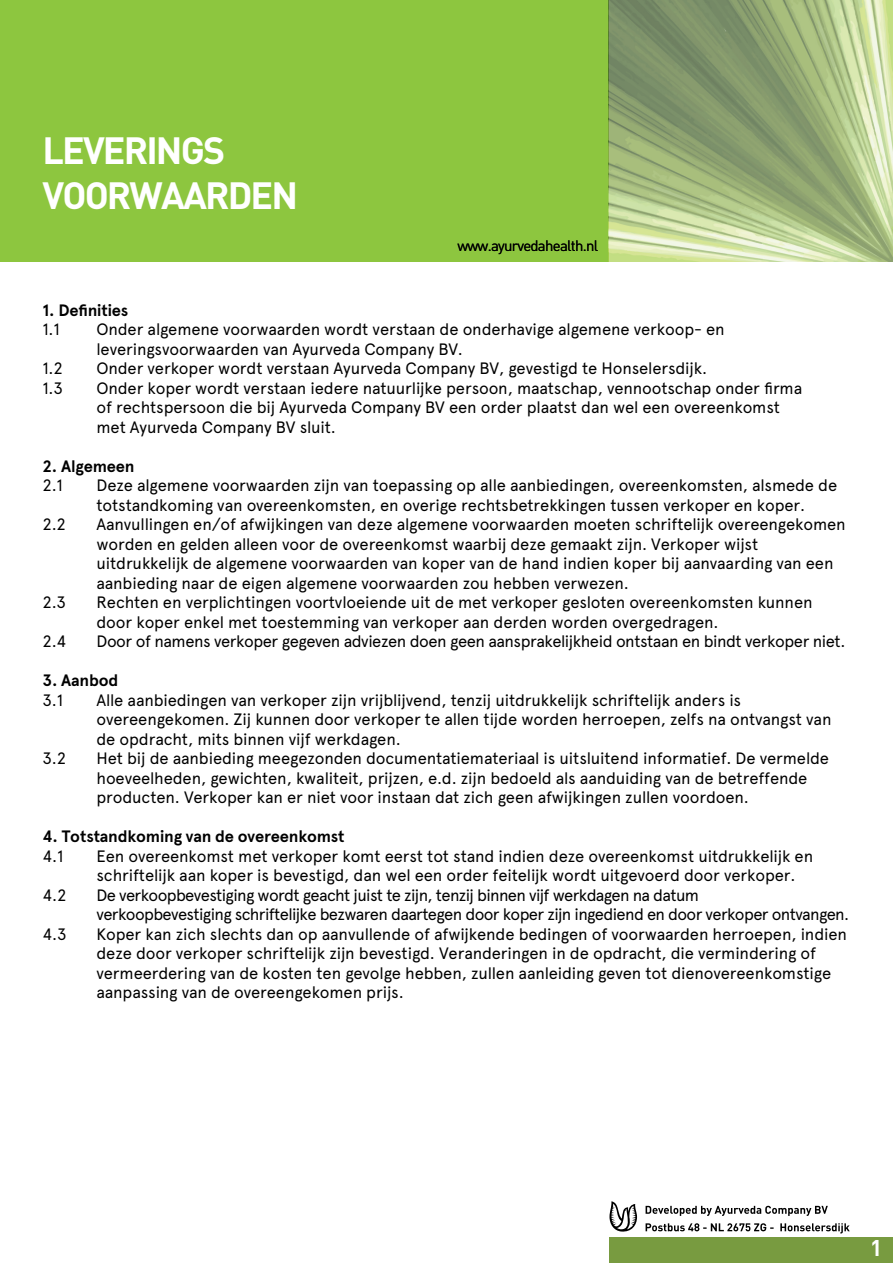
<style>
.page{position:relative;width:893px;height:1263px;background:#fff}
.page>*{position:absolute;margin:0;border:0;box-sizing:border-box;transform-origin:0 0}
.KOP_NAAM{font:700 37.5px "DIN";letter-spacing:-.05em;color:#fff}
.t1{font:700 22.5px "DIN";color:#fff}
.platte_tekst{font:16.5px/19.5px "Apercu";letter-spacing:-.01em;color:#000}
.platte_tekst-2{font:16.5px "Apercu";letter-spacing:-.04em;color:#000}
.platte_tekst-3{font:16.5px "Apercu";letter-spacing:-.03em;color:#000}
.platte_tekst-4{font:700 16.5px "Apercu";letter-spacing:-.01em;color:#000}
.KOP_PLAT{font:15px "DIN";letter-spacing:-.05em;color:#000}
</style>
<div class="page">
<svg style="left:609px;top:1201px;width:28px;height:31px"></svg>
<svg style="left:646px;top:1206px;width:182px;height:10px"></svg>
<svg style="left:646px;top:1223px;width:204px;height:10px"></svg>
<div style="left:0;top:0;width:609px;height:261px;background:#8dc63f"></div>
<img style="left:609px;top:0;width:284px;height:261px">
<div style="left:609px;top:1237px;width:284px;height:26px;background:#789b40"></div>
<p class="KOP_NAAM" style="left:43px;top:126px;width:184px">LEVERINGS</p>
<p class="KOP_NAAM" style="left:43px;top:171px;width:257px">VOORWAARDEN</p>
<p class="KOP_PLAT" style="left:457px;top:236px;width:142px">www.ayurvedahealth.nl</p>
<p class="platte_tekst-4" style="left:43px;top:300px;width:87px">1. Definities</p>
<p class="platte_tekst" style="left:43px;top:319px;width:19px">1.1</p>
<p class="platte_tekst" style="left:97px;top:319px;width:630px">Onder algemene voorwaarden wordt verstaan de onderhavige algemene verkoop- en</p>
<p class="platte_tekst" style="left:97px;top:339px;width:368px">leveringsvoorwaarden van Ayurveda Company BV.</p>
<p class="platte_tekst" style="left:43px;top:358px;width:22px">1.2</p>
<p class="platte_tekst" style="left:97px;top:358px;width:612px">Onder verkoper wordt verstaan Ayurveda Company BV, gevestigd te Honselersdijk.</p>
<p class="platte_tekst" style="left:43px;top:378px;width:22px">1.3</p>
<p class="platte_tekst" style="left:97px;top:378px;width:707px">Onder koper wordt verstaan iedere natuurlijke persoon, maatschap, vennootschap onder firma</p>
<p class="platte_tekst" style="left:97px;top:397px;width:685px">of rechtspersoon die bij Ayurveda Company BV een order plaatst dan wel een overeenkomst</p>
<p class="platte_tekst" style="left:97px;top:417px;width:241px">met Ayurveda Company BV sluit.</p>
<p class="platte_tekst-4" style="left:43px;top:456px;width:94px">2. Algemeen</p>
<p class="platte_tekst" style="left:43px;top:475px;width:22px">2.1</p>
<p class="platte_tekst" style="left:97px;top:475px;width:742px">Deze algemene voorwaarden zijn van toepassing op alle aanbiedingen, overeenkomsten, alsmede de</p>
<p class="platte_tekst" style="left:97px;top:495px;width:710px">totstandkoming van overeenkomsten, en overige rechtsbetrekkingen tussen verkoper en koper.</p>
<p class="platte_tekst" style="left:43px;top:514px;width:25px">2.2</p>
<p class="platte_tekst" style="left:97px;top:514px;width:751px">Aanvullingen en/of afwijkingen van deze algemene voorwaarden moeten schriftelijk overeengekomen</p>
<p class="platte_tekst" style="left:97px;top:534px;width:663px">worden en gelden alleen voor de overeenkomst waarbij deze gemaakt zijn. Verkoper wijst</p>
<p class="platte_tekst" style="left:97px;top:553px;width:738px">uitdrukkelijk de algemene voorwaarden van koper van de hand indien koper bij aanvaarding van een</p>
<p class="platte_tekst" style="left:97px;top:573px;width:534px">aanbieding naar de eigen algemene voorwaarden zou hebben verwezen.</p>
<p class="platte_tekst" style="left:43px;top:592px;width:25px">2.3</p>
<p class="platte_tekst" style="left:97px;top:592px;width:718px">Rechten en verplichtingen voortvloeiende uit de met verkoper gesloten overeenkomsten kunnen door koper enkel met toestemming van verkoper aan derden worden overgedragen.</p>
<p class="platte_tekst" style="left:43px;top:631px;width:25px">2.4</p>
<p class="platte_tekst-3" style="left:97px;top:631px;width:750px">Door of namens verkoper gegeven adviezen doen geen aansprakelijkheid ontstaan en bindt verkoper niet.</p>
<p class="platte_tekst-4" style="left:43px;top:670px;width:77px">3. Aanbod</p>
<p class="platte_tekst" style="left:43px;top:690px;width:22px">3.1</p>
<p class="platte_tekst" style="left:97px;top:690px;width:646px">Alle aanbiedingen van verkoper zijn vrijblijvend, tenzij uitdrukkelijk schriftelijk anders is</p>
<p class="platte_tekst" style="left:97px;top:709px;width:736px">overeengekomen. Zij kunnen door verkoper te allen tijde worden herroepen, zelfs na ontvangst van</p>
<p class="platte_tekst" style="left:97px;top:729px;width:306px">de opdracht, mits binnen vijf werkdagen.</p>
<p class="platte_tekst" style="left:43px;top:748px;width:25px">3.2</p>
<p class="platte_tekst" style="left:97px;top:748px;width:734px">Het bij de aanbieding meegezonden documentatiemateriaal is uitsluitend informatief. De vermelde</p>
<p class="platte_tekst" style="left:97px;top:768px;width:712px">hoeveelheden, gewichten, kwaliteit, prijzen, e.d. zijn bedoeld als aanduiding van de betreffende</p>
<p class="platte_tekst" style="left:97px;top:787px;width:654px">producten. Verkoper kan er niet voor instaan dat zich geen afwijkingen zullen voordoen.</p>
<p class="platte_tekst-4" style="left:43px;top:826px;width:304px">4. Totstandkoming van de overeenkomst</p>
<p class="platte_tekst" style="left:43px;top:846px;width:22px">4.1</p>
<p class="platte_tekst" style="left:97px;top:846px;width:718px">Een overeenkomst met verkoper komt eerst tot stand indien deze overeenkomst uitdrukkelijk en</p>
<p class="platte_tekst" style="left:97px;top:865px;width:700px">schriftelijk aan koper is bevestigd, dan wel een order feitelijk wordt uitgevoerd door verkoper.</p>
<p class="platte_tekst" style="left:43px;top:885px;width:25px">4.2</p>
<p class="platte_tekst-2" style="left:97px;top:885px;width:604px">De verkoopbevestiging wordt geacht juist te zijn, tenzij binnen vijf werkdagen na datum</p>
<p class="platte_tekst-2" style="left:97px;top:904px;width:754px">verkoopbevestiging schriftelijke bezwaren daartegen door koper zijn ingediend en door verkoper ontvangen.</p>
<p class="platte_tekst" style="left:43px;top:924px;width:26px">4.3</p>
<p class="platte_tekst" style="left:97px;top:924px;width:752px">Koper kan zich slechts dan op aanvullende of afwijkende bedingen of voorwaarden herroepen, indien</p>
<p class="platte_tekst" style="left:97px;top:943px;width:721px">deze door verkoper schriftelijk zijn bevestigd. Veranderingen in de opdracht, die vermindering of</p>
<p class="platte_tekst" style="left:97px;top:963px;width:736px">vermeerdering van de kosten ten gevolge hebben, zullen aanleiding geven tot dienovereenkomstige</p>
<p class="platte_tekst" style="left:97px;top:982px;width:309px">aanpassing van de overeengekomen prijs.</p>
<h2 class="t1" style="left:870px;top:1233px;width:14px">1</h2>
</div>
